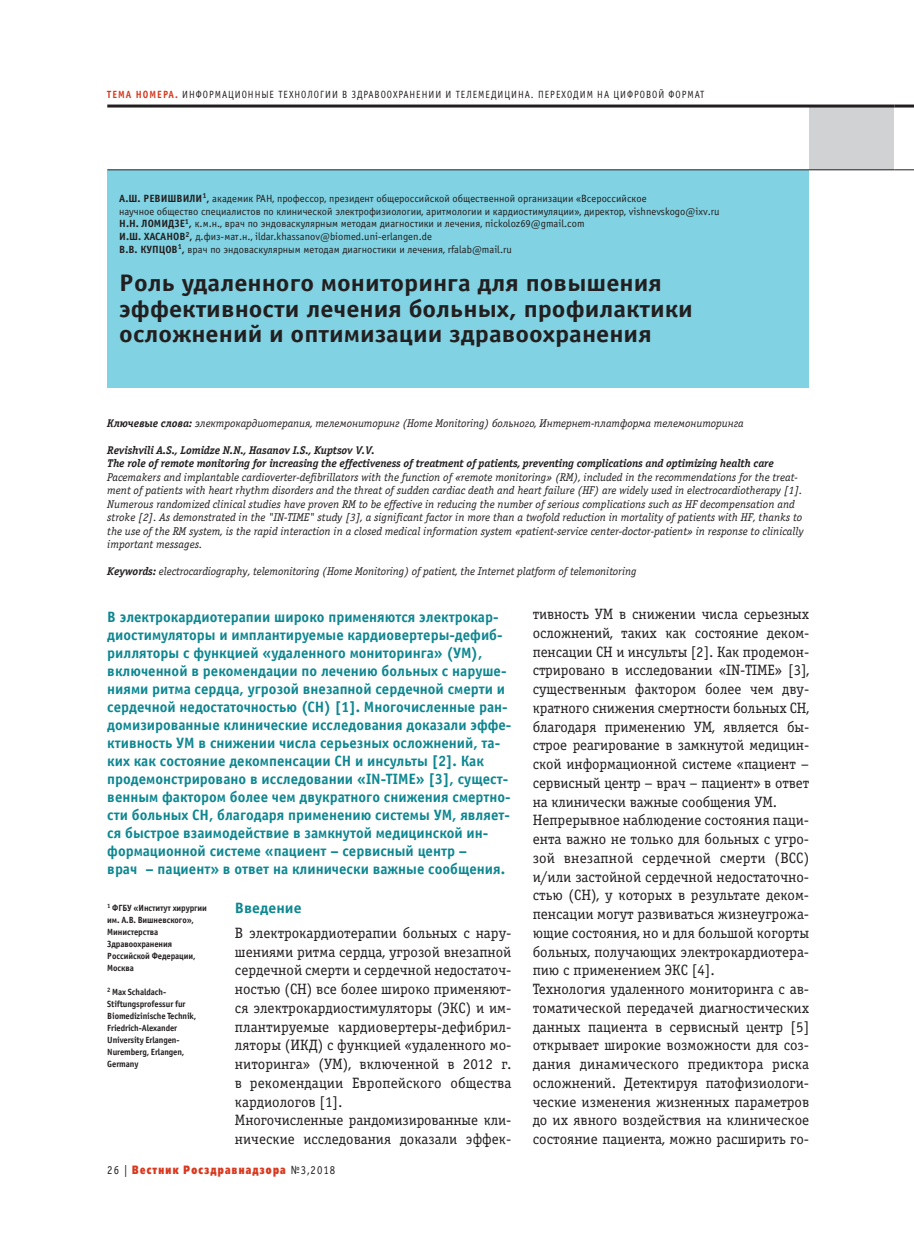
<style>
.page{position:relative;width:914px;height:1233px;background:#fff}
.page>*{position:absolute;margin:0;border:0;box-sizing:border-box;transform-origin:0 0}
.t1{font:700 24px/25.5px "Officina Sans C";color:#231f20;scale:1.1 1}
.t2{font:15px/18.8px "Officina Serif C";color:#231f20}
.t3{font:700 15px/18px "Officina Sans C";color:#0d8791}
.t4{font:700 15px "Officina Sans C";color:#0d8791;scale:1.05 1}
.t5{font:12px "Free Set Black C";letter-spacing:.15em;color:#d8381e;scale:.7 1}
.t6{font:italic 11.25px/13.5px "Officina Serif C";letter-spacing:-.005em;color:#231f20}
.t7{font:italic 700 11.25px/13.5px "Officina Serif C";letter-spacing:-.01em;color:#231f20}
.t8{font:10.5px/12.8px "Officina Sans C";color:#231f20}
.t9{font:10.5px "Officina Sans C";letter-spacing:.1em;color:#231f20;scale:.9 1}
.t10{font:700 9px/12px "Officina Sans C";letter-spacing:-.01em;color:#231f20;scale:.95 1}
.s1{font-weight:700;color:#d8381e}
.s2{font-weight:700}
.s3{font-family:"Officina Sans C";color:#231f20}
</style>
<div class="page">
<div style="left:809px;top:106px;width:85px;height:64px;background:#d1d2d4"></div>
<hr style="left:894px;top:105px;width:20px;height:3px;background:#231f20">
<svg style="left:894px;top:169px;width:20px;height:1px"></svg>
<hr style="left:107px;top:105px;width:787px;height:3px;background:#231f20">
<div style="left:107px;top:170px;width:702px;height:217px;background:#81d2e2"></div>
<hr style="left:107px;top:169px;width:787px;height:1px;background:#231f20">
<p class="t9" style="left:107px;top:90px;width:664px"><span class="s1">ТЕМА НОМЕРА.</span> ИНФОРМАЦИОННЫЕ ТЕХНОЛОГИИ В ЗДРАВООХРАНЕНИИ И ТЕЛЕМЕДИЦИНА. ПЕРЕХОДИМ НА ЦИФРОВОЙ ФОРМАТ</p>
<p class="t8" style="left:119px;top:193px;width:601px"><span class="s2">А.Ш. РЕВИШВИЛИ</span><sup>1</sup><span class="s2">,</span> академик РАН, профессор, президент общероссийской общественной организации «Всероссийское<br>научное общество специалистов по клинической электрофизиологии, аритмологии и кардиостимуляции», директор, vishnevskogo@ixv.ru <span class="s2">Н.Н. ЛОМИДЗЕ</span><sup>1</sup><span class="s2">,</span> к.м.н., врач по эндоваскулярным методам диагностики и лечения, nickoloz69@gmail.com<br><span class="s2">И.Ш. ХАСАНОВ</span><sup>2</sup><span class="s2">,</span> д.физ-мат.н., ildar.khassanov@biomed.uni-erlangen.de<br><span class="s2">В.В. КУПЦОВ</span><sup>1</sup><span class="s2">,</span> врач по эндоваскулярным методам диагностики и лечения, rfalab@mail.ru</p>
<h1 class="t1" style="left:119px;top:272px;width:523px">Роль удаленного мониторинга для повышения эффективности лечения больных, профилактики осложнений и оптимизации здравоохранения</h1>
<p class="t6" style="left:107px;top:417px;width:638px"><span class="s2">Ключевые слова:</span> электрокардиотерапия, телемониторинг (Home Monitoring) больного, Интернет-платформа телемониторинга</p>
<p class="t7" style="left:107px;top:444px;width:668px">Revishvili A.S., Lomidze N.N., Hasanov I.S., Kuptsov V.V.<br>The role of remote monitoring for increasing the effectiveness of treatment of patients, preventing complications and optimizing health care</p>
<p class="t6" style="left:107px;top:471px;width:698px">Pacemakers and implantable cardioverter-defibrillators with the function of «remote monitoring» (RM), included in the recommendations for the treat&shy;ment of patients with heart rhythm disorders and the threat of sudden cardiac death and heart failure (HF) are widely used in electrocardiotherapy [1].<br>Numerous randomized clinical studies have proven RM to be effective in reducing the number of serious complications such as HF decompensation and stroke [2]. As demonstrated in the "IN-TIME" study [3], a significant factor in more than a twofold reduction in mortality of patients with HF, thanks to the use of the RM system, is the rapid interaction in a closed medical information system «patient-service center-doctor-patient» in response to clinically important messages.</p>
<p class="t6" style="left:107px;top:566px;width:531px"><span class="s2">Keywords:</span> electrocardiography, telemonitoring (Home Monitoring) of patient, the Internet platform of telemonitoring</p>
<p class="t3" style="left:107px;top:609px;width:405px">В электрокардиотерапии широко применяются электрокар&shy;диостимуляторы и имплантируемые кардиовертеры-дефиб&shy;рилляторы с функцией «удаленного мониторинга» (УМ), включенной в рекомендации по лечению больных с наруше&shy;ниями ритма сердца, угрозой внезапной сердечной смерти и сердечной недостаточностью (СН) [1]. Многочисленные ран&shy;домизированные клинические исследования доказали эффе&shy;ктивность УМ в снижении числа серьезных осложнений, та&shy;ких как состояние декомпенсации СН и инсульты [2]. Как продемонстрировано в исследовании «IN-TIME» [3], сущест&shy;венным фактором более чем двукратного снижения смертно&shy;сти больных СН, благодаря применению системы УМ, являет&shy;ся быстрое взаимодействие в замкнутой медицинской ин&shy;формационной системе «пациент – сервисный центр –<br>врач – пациент» в ответ на клинически важные сообщения.</p>
<p class="t10" style="left:107px;top:903px;width:106px"><sup>1</sup> ФГБУ «Институт хирургии им. А.В. Вишневского»,<br>Министерства<br>Здравоохранения<br>Российской Федерации,<br>Москва</p>
<p class="t10" style="left:107px;top:987px;width:95px"><sup>2</sup> Max Schaldach-<br>Stiftungsprofessur fur<br>Biomedizinische Technik,<br>Friedrich-Alexander<br>University Erlangen-<br>Nuremberg, Erlangen,<br>Germany</p>
<p class="t4" style="left:235px;top:902px;width:65px">Введение</p>
<p class="t2" style="left:235px;top:925px;width:278px">В электрокардиотерапии больных с нару&shy;шениями ритма сердца, угрозой внезапной сердечной смерти и сердечной недостаточ&shy;ностью (СН) все более широко применяют&shy;ся электрокардиостимуляторы (ЭКС) и им&shy;плантируемые кардиовертеры-дефибрил&shy;ляторы (ИКД) с функцией «удаленного мо&shy;ниторинга» (УМ), включенной в 2012 г. в рекомендации Европейского общества кардиологов [1].<br>Многочисленные рандомизированные кли&shy;нические исследования доказали эффек-</p>
<p class="t5" style="left:107px;top:1165px;width:327px"><span class="s3">26 |</span> Вестник Росздравнадзора <span class="s3">№3,2018</span></p>
<p class="t2" style="left:532px;top:606px;width:278px">тивность УМ в снижении числа серьезных осложнений, таких как состояние деком&shy;пенсации СН и инсульты [2]. Как продемон&shy;стрировано в исследовании «IN-TIME» [3], существенным фактором более чем дву&shy;кратного снижения смертности больных СН, благодаря применению УМ, является бы&shy;строе реагирование в замкнутой медицин&shy;ской информационной системе «пациент – сервисный центр – врач – пациент» в ответ на клинически важные сообщения УМ.<br>Непрерывное наблюдение состояния паци&shy;ента важно не только для больных с угро&shy;зой внезапной сердечной смерти (ВСС) и/или застойной сердечной недостаточно&shy;стью (СН), у которых в результате деком&shy;пенсации могут развиваться жизнеугрожа&shy;ющие состояния, но и для большой когорты больных, получающих электрокардиотера&shy;пию с применением ЭКС [4].<br>Технология удаленного мониторинга с ав&shy;томатической передачей диагностических данных пациента в сервисный центр [5] открывает широкие возможности для соз&shy;дания динамического предиктора риска осложнений. Детектируя патофизиологи&shy;ческие изменения жизненных параметров до их явного воздействия на клиническое состояние пациента, можно расширить го-</p>
</div>
